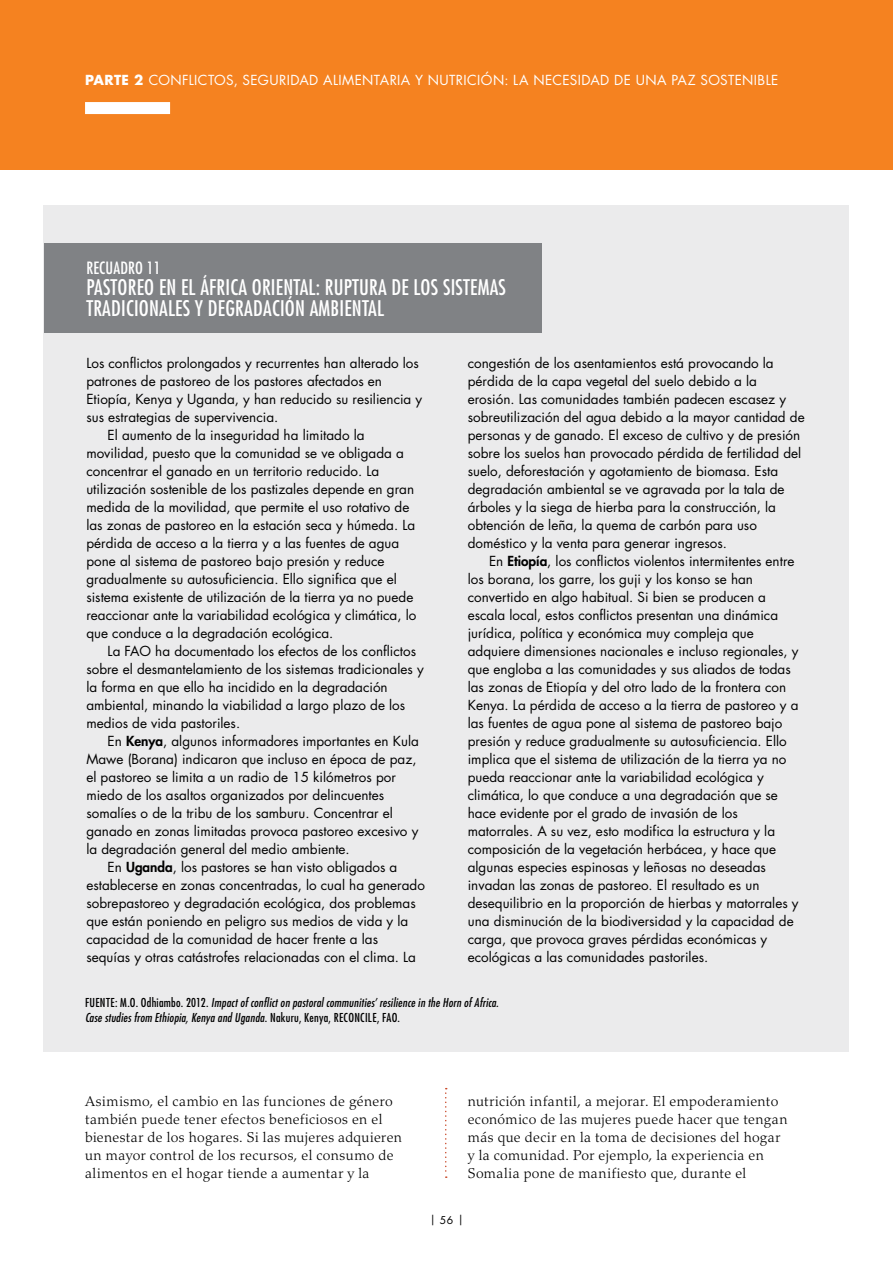
<style>
.page{position:relative;width:893px;height:1263px;background:#fff}
.page>*{position:absolute;margin:0;border:0;box-sizing:border-box;transform-origin:0 0}
.t1{font:condensed 21px/21px "Futura Std";letter-spacing:.01em;color:#fff}
.t2{font:condensed 16.5px "Futura Std";letter-spacing:.01em;color:#fff}
.t3{font:300 14.25px/18px "Palatino LT Std";letter-spacing:.025em;color:#000}
.t4{font:13.5px/18px "Futura Std";color:#000}
.t5{font:13.5px "Futura Std";letter-spacing:.03em;color:#fff}
.t6{font:italic condensed 12px/15px "Futura Std";letter-spacing:.02em;color:#000}
.t7{font:10.5px "Futura Std";color:#000}
.s1{font-weight:700}
.s2{font-weight:800}
.s3{font-style:normal}
</style>
<div class="page">
<div style="left:0;top:0;width:893px;height:170px;background:#f58220"></div>
<div style="left:85px;top:102px;width:85px;height:12px;background:#fff"></div>
<svg style="left:445px;top:1088px;width:2px;height:90px"></svg>
<div style="left:44px;top:206px;width:805px;height:846px;background:#ebebec"></div>
<div style="left:44px;top:243px;width:497px;height:90px;background:#808285"></div>
<p class="t5" style="left:85px;top:71px;width:695px"><span class="s1">PARTE 2</span> CONFLICTOS, SEGURIDAD ALIMENTARIA Y NUTRICIÓN: LA NECESIDAD DE UNA PAZ SOSTENIBLE</p>
<p class="t2" style="left:86px;top:258px;width:76px">RECUADRO 11</p>
<h1 class="t1" style="left:86px;top:277px;width:421px">PASTOREO EN EL ÁFRICA ORIENTAL: RUPTURA DE LOS SISTEMAS<br>TRADICIONALES Y DEGRADACIÓN AMBIENTAL</h1>
<p class="t4" style="left:86px;top:354px;width:334px">Los conflictos prolongados y recurrentes han alterado los</p>
<p class="t4" style="left:86px;top:372px;width:297px">patrones de pastoreo de los pastores afectados en</p>
<p class="t4" style="left:86px;top:390px;width:337px">Etiopía, Kenya y Uganda, y han reducido su resiliencia y</p>
<p class="t4" style="left:86px;top:408px;width:193px">sus estrategias de supervivencia.</p>
<p class="t4" style="left:108px;top:426px;width:258px">El aumento de la inseguridad ha limitado la</p>
<p class="t4" style="left:86px;top:444px;width:319px">movilidad, puesto que la comunidad se ve obligada a</p>
<p class="t4" style="left:86px;top:462px;width:294px">concentrar el ganado en un territorio reducido. La</p>
<p class="t4" style="left:86px;top:480px;width:329px">utilización sostenible de los pastizales depende en gran</p>
<p class="t4" style="left:86px;top:498px;width:325px">medida de la movilidad, que permite el uso rotativo de</p>
<p class="t4" style="left:86px;top:516px;width:330px">las zonas de pastoreo en la estación seca y húmeda. La</p>
<p class="t4" style="left:86px;top:534px;width:314px">pérdida de acceso a la tierra y a las fuentes de agua</p>
<p class="t4" style="left:86px;top:552px;width:300px">pone al sistema de pastoreo bajo presión y reduce</p>
<p class="t4" style="left:86px;top:570px;width:312px">gradualmente su autosuficiencia. Ello significa que el</p>
<p class="t4" style="left:86px;top:588px;width:328px">sistema existente de utilización de la tierra ya no puede</p>
<p class="t4" style="left:86px;top:606px;width:332px">reaccionar ante la variabilidad ecológica y climática, lo</p>
<p class="t4" style="left:86px;top:624px;width:249px">que conduce a la degradación ecológica.</p>
<p class="t4" style="left:108px;top:642px;width:310px">La FAO ha documentado los efectos de los conflictos</p>
<p class="t4" style="left:86px;top:660px;width:339px">sobre el desmantelamiento de los sistemas tradicionales y</p>
<p class="t4" style="left:86px;top:678px;width:303px">la forma en que ello ha incidido en la degradación</p>
<p class="t4" style="left:86px;top:696px;width:320px">ambiental, minando la viabilidad a largo plazo de los</p>
<p class="t4" style="left:86px;top:714px;width:155px">medios de vida pastoriles.</p>
<p class="t4" style="left:108px;top:732px;width:313px">En <span class="s2">Kenya</span>, algunos informadores importantes en Kula</p>
<p class="t4" style="left:86px;top:750px;width:332px">Mawe (Borana) indicaron que incluso en época de paz,</p>
<p class="t4" style="left:86px;top:768px;width:311px">el pastoreo se limita a un radio de 15 kilómetros por</p>
<p class="t4" style="left:86px;top:786px;width:299px">miedo de los asaltos organizados por delincuentes</p>
<p class="t4" style="left:86px;top:804px;width:308px">somalíes o de la tribu de los samburu. Concentrar el</p>
<p class="t4" style="left:86px;top:822px;width:334px">ganado en zonas limitadas provoca pastoreo excesivo y</p>
<p class="t4" style="left:86px;top:840px;width:265px">la degradación general del medio ambiente.</p>
<p class="t4" style="left:108px;top:858px;width:291px">En <span class="s2">Uganda</span>, los pastores se han visto obligados a</p>
<p class="t4" style="left:86px;top:876px;width:340px">establecerse en zonas concentradas, lo cual ha generado</p>
<p class="t4" style="left:86px;top:894px;width:331px">sobrepastoreo y degradación ecológica, dos problemas</p>
<p class="t4" style="left:86px;top:912px;width:323px">que están poniendo en peligro sus medios de vida y la</p>
<p class="t4" style="left:86px;top:930px;width:293px">capacidad de la comunidad de hacer frente a las</p>
<p class="t4" style="left:86px;top:948px;width:331px">sequías y otras catástrofes relacionadas con el clima. La</p>
<p class="t4" style="left:468px;top:354px;width:338px">congestión de los asentamientos está provocando la pérdida de la capa vegetal del suelo debido a la erosión. Las comunidades también padecen escasez y sobreutilización del agua debido a la mayor cantidad de personas y de ganado. El exceso de cultivo y de presión sobre los suelos han provocado pérdida de fertilidad del suelo, deforestación y agotamiento de biomasa. Esta degradación ambiental se ve agravada por la tala de árboles y la siega de hierba para la construcción, la obtención de leña, la quema de carbón para uso doméstico y la venta para generar ingresos.</p>
<p class="t4" style="left:468px;top:552px;width:332px;text-indent:21px">En <span class="s2">Etiopía</span>, los conflictos violentos intermitentes entre los borana, los garre, los guji y los konso se han convertido en algo habitual. Si bien se producen a escala local, estos conflictos presentan una dinámica jurídica, política y económica muy compleja que adquiere dimensiones nacionales e incluso regionales, y que engloba a las comunidades y sus aliados de todas las zonas de Etiopía y del otro lado de la frontera con Kenya. La pérdida de acceso a la tierra de pastoreo y a las fuentes de agua pone al sistema de pastoreo bajo presión y reduce gradualmente su autosuficiencia. Ello implica que el sistema de utilización de la tierra ya no pueda reaccionar ante la variabilidad ecológica y climática, lo que conduce a una degradación que se hace evidente por el grado de invasión de los matorrales. A su vez, esto modifica la estructura y la composición de la vegetación herbácea, y hace que algunas especies espinosas y leñosas no deseadas invadan las zonas de pastoreo. El resultado es un desequilibrio en la proporción de hierbas y matorrales y una disminución de la biodiversidad y la capacidad de carga, que provoca graves pérdidas económicas y ecológicas a las comunidades pastoriles.</p>
<p class="t6" style="left:85px;top:995px;width:415px"><span class="s3">FUENTE: M.O. Odhiambo. 2012.</span> Impact of conflict on pastoral communities’ resilience in the Horn of Africa.<br>Case studies from Ethiopia, Kenya and Uganda<span class="s3">. Nakuru, Kenya, RECONCILE, FAO.</span></p>
<p class="t3" style="left:85px;top:1092px;width:318px">Asimismo, el cambio en las funciones de género también puede tener efectos beneficiosos en el bienestar de los hogares. Si las mujeres adquieren un mayor control de los recursos, el consumo de alimentos en el hogar tiende a aumentar y la</p>
<p class="t3" style="left:468px;top:1092px;width:321px">nutrición infantil, a mejorar. El empoderamiento económico de las mujeres puede hacer que tengan más que decir en la toma de decisiones del hogar y la comunidad. Por ejemplo, la experiencia en Somalia pone de manifiesto que, durante el</p>
<p class="t7" style="left:430px;top:1213px;width:35px">| 56 |</p>
</div>
